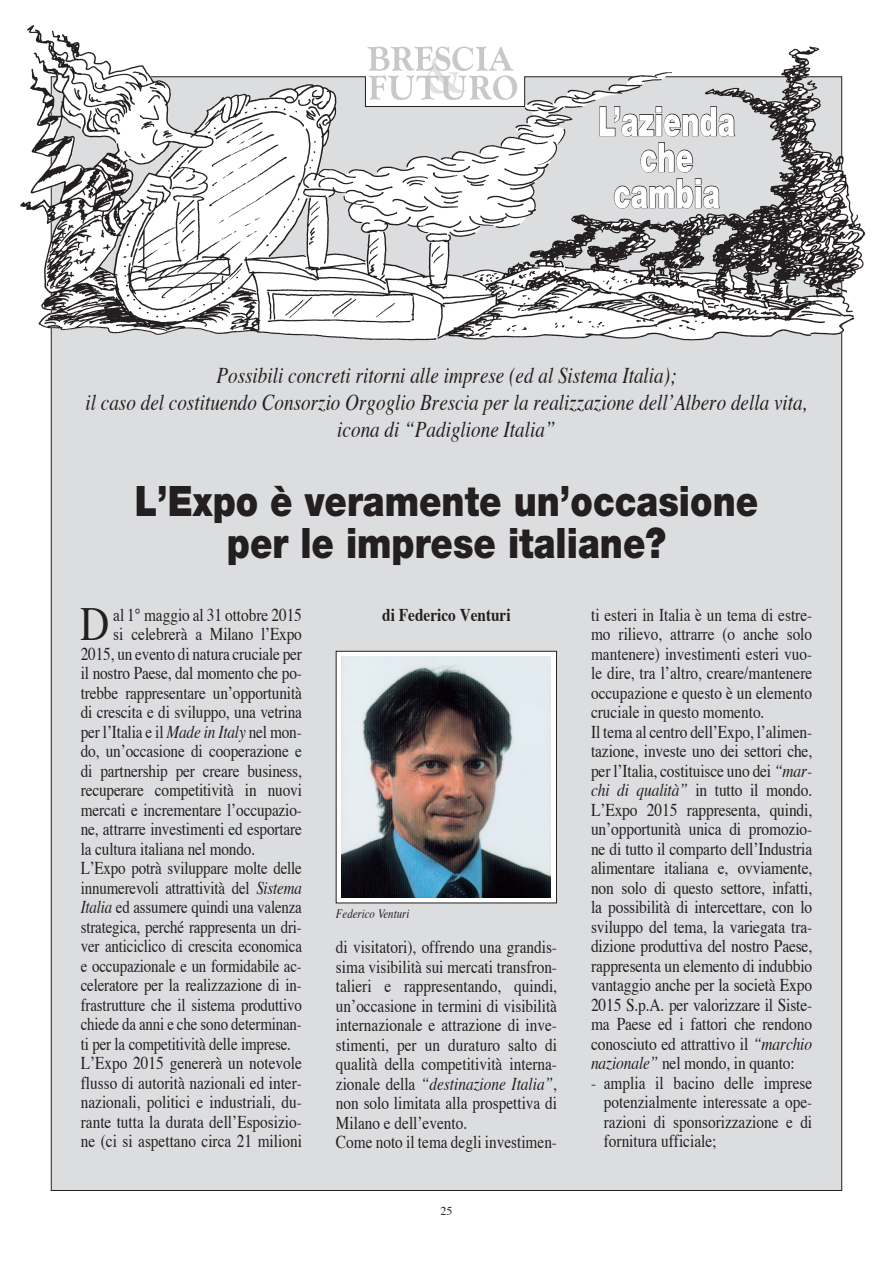
<style>
.page{position:relative;width:893px;height:1263px;background:#fff}
.page>*{position:absolute;margin:0;border:0;box-sizing:border-box;transform-origin:0 0}
.t1{font:47.4px "Times";color:#231f20;scale:.85 1}
.t2{font:900 42px "Helvetica Neue LT Std";color:#231f20;scale:.85 1}
.Normale{font:900 40.5px "Helvetica Neue LT Std";color:#fff;scale:.7 1}
.t3{font:italic 22.5px/27px "Times";color:#231f20;text-align:center;scale:.85 1}
.t4{font:18px/19.5px "Times";letter-spacing:-.01em;color:#231f20;text-align:justify;scale:.85 1}
.t5{font:18px/19.5px "Times";letter-spacing:-.01em;color:#231f20;text-align:justify;scale:.86 1}
.t6{font:18px/19.5px "Times";letter-spacing:-.01em;color:#231f20;text-align:justify;scale:.83 1}
.t7{font:700 18px "Times";color:#231f20;scale:.85 1}
.Normale-2{font:italic 12.75px "Times";color:#231f20;scale:.85 1}
.Normale-3{font:12px "Times";color:#231f20}
.s1{font-style:italic}
</style>
<div class="page">
<div style="left:51px;top:343px;width:791px;height:848px;background:#dcdddf"></div>
<img style="left:20px;top:25px;width:846px;height:318px">
<svg style="left:599px;top:106px;width:137px;height:103px;background:#c4c4c6"></svg>
<div style="left:336px;top:651px;width:220px;height:252px;background:#fff"></div>
<div style="left:336px;top:651px;width:221px;height:252px;border:1px solid #231f20"></div>
<img style="left:342px;top:656px;width:209px;height:242px">
<p class="Normale" style="left:598px;top:97px;width:197px">L’azienda</p>
<p class="Normale" style="left:640px;top:133px;width:78px">che</p>
<p class="Normale" style="left:613px;top:169px;width:154px">cambia</p>
<p class="t3" style="left:216px;top:363px;width:543px">Possibili concreti ritorni alle imprese (ed al Sistema Italia);</p>
<p class="t3" style="left:86px;top:390px;width:851px">il caso del costituendo Consorzio Orgoglio Brescia per la realizzazione dell’Albero della vita, icona di “Padiglione Italia”</p>
<p class="t2" style="left:135px;top:476px;width:735px">L’Expo è veramente un’occasione</p>
<p class="t2" style="left:227px;top:518px;width:518px">per le imprese italiane?</p>
<p class="t1" style="left:80px;top:594px;width:36px">D</p>
<p class="t4" style="left:113px;top:606px;width:223px">al 1° maggio al 31 ottobre 2015</p>
<p class="t4" style="left:113px;top:625px;width:223px">si celebrerà a Milano l’Expo</p>
<p class="t4" style="left:81px;top:645px;width:262px">2015, un evento di natura cruciale per</p>
<p class="t4" style="left:81px;top:664px;width:262px">il nostro Paese, dal momento che po-</p>
<p class="t4" style="left:81px;top:684px;width:262px">trebbe rappresentare un’opportunità</p>
<p class="t4" style="left:81px;top:703px;width:262px">di crescita e di sviluppo, una vetrina</p>
<p class="t4" style="left:81px;top:723px;width:262px">per l’Italia e il <span class="s1">Made in Italy</span> nel mon-</p>
<p class="t4" style="left:81px;top:742px;width:262px">do, un’occasione di cooperazione e</p>
<p class="t4" style="left:81px;top:762px;width:262px">di partnership per creare business,</p>
<p class="t4" style="left:81px;top:781px;width:262px">recuperare competitività in nuovi</p>
<p class="t4" style="left:81px;top:801px;width:262px">mercati e incrementare l’occupazio-</p>
<p class="t4" style="left:81px;top:820px;width:262px">ne, attrarre investimenti ed esportare</p>
<p class="t4" style="left:81px;top:840px;width:207px">la cultura italiana nel mondo.</p>
<p class="t6" style="left:81px;top:859px;width:268px">L’Expo potrà sviluppare molte delle innumerevoli attrattività del <span class="s1">Sistema Italia</span> ed assumere quindi una valenza strategica, perché rappresenta un dri&shy;ver anticiclico di crescita economica e occupazionale e un formidabile ac&shy;celeratore per la realizzazione di in&shy;frastrutture che il sistema produttivo chiede da anni e che sono determinan&shy;ti per la competitività delle imprese.</p>
<p class="t4" style="left:81px;top:1054px;width:262px">L’Expo 2015 genererà un notevole flusso di autorità nazionali ed inter&shy;nazionali, politici e industriali, du&shy;rante tutta la durata dell’Esposizio&shy;ne (ci si aspettano circa 21 milioni</p>
<p class="t7" style="left:382px;top:602px;width:152px">di Federico Venturi</p>
<p class="Normale-2" style="left:336px;top:906px;width:88px">Federico Venturi</p>
<p class="t4" style="left:336px;top:938px;width:262px">di visitatori), offrendo una grandis&shy;sima visibilità sui mercati transfron&shy;talieri e rappresentando, quindi, un’occasione in termini di visibilità internazionale e attrazione di inve&shy;stimenti, per un duraturo salto di qualità della competitività interna&shy;zionale della <span class="s1">“destinazione Italia”</span>, non solo limitata alla prospettiva di Milano e dell’evento.</p>
<p class="t4" style="left:336px;top:1133px;width:262px">Come noto il tema degli investimen-</p>
<p class="Normale-3" style="left:440px;top:1203px;width:13px">25</p>
<p class="t4" style="left:591px;top:606px;width:262px">ti esteri in Italia è un tema di estre&shy;mo rilievo, attrarre (o anche solo mantenere) investimenti esteri vuo&shy;le dire, tra l’altro, creare/mantenere occupazione e questo è un elemento cruciale in questo momento.</p>
<p class="t5" style="left:591px;top:723px;width:259px">Il tema al centro dell’Expo, l’alimen&shy;tazione, investe uno dei settori che, per l’Italia, costituisce uno dei <span class="s1">“mar&shy;chi di qualità”</span> in tutto il mondo.<br>L’Expo 2015 rappresenta, quindi, un’opportunità unica di promozio&shy;ne di tutto il comparto dell’Industria alimentare italiana e, ovviamente, non solo di questo settore, infatti, la possibilità di intercettare, con lo sviluppo del tema, la variegata tra&shy;dizione produttiva del nostro Paese, rappresenta un elemento di indubbio vantaggio anche per la società Expo 2015 S.p.A. per valorizzare il Siste&shy;ma Paese ed i fattori che rendono conosciuto ed attrattivo il <span class="s1">“marchio nazionale”</span> nel mondo, in quanto:</p>
<p class="t4" style="left:604px;top:1074px;width:247px;text-indent:-13px">- amplia il bacino delle imprese potenzialmente interessate a ope&shy;razioni di sponsorizzazione e di fornitura ufficiale;</p>
</div>
